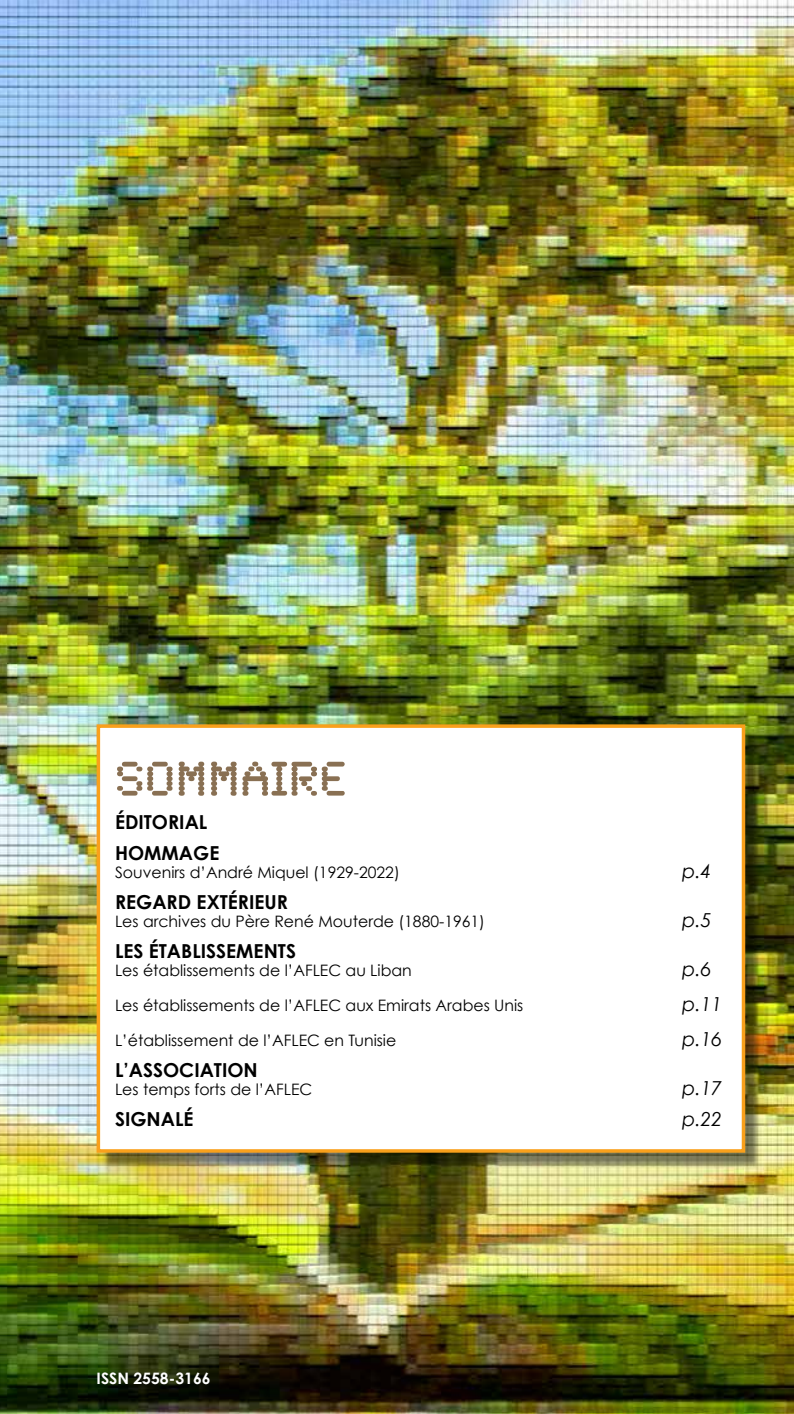
<style>
.page{position:relative;width:794px;height:1414px;background:#fff}
.page>*{position:absolute;margin:0;border:0;box-sizing:border-box;transform-origin:0 0}
.t1{font:50.75px "Synchro Plain";color:#897053}
.t2{font:700 19.25px/31.5px "Century Gothic";color:#000}
.t3{font:italic 19.25px "Century Gothic";color:#000}
.t4{font:15.75px "Century Gothic";color:#000}
.t5{font:700 15.75px "Century Gothic";color:#fff}
</style>
<div class="page">
<img style="left:0;top:0;width:794px;height:1414px">
<div style="left:102px;top:729px;width:659px;height:439px;background:#000;opacity:.5"></div>
<div style="left:98px;top:726px;width:645px;height:425px;background:#fff"></div>
<div style="left:97px;top:724px;width:648px;height:429px;border:4px solid #f9a01b"></div>
<h1 class="t1" style="left:115px;top:743px;width:233px">SOMMAIRE</h1>
<p class="t2" style="left:115px;top:806px;width:106px">ÉDITORIAL<br>HOMMAGE</p>
<p class="t4" style="left:115px;top:862px;width:286px">Souvenirs d’André Miquel (1929-2022)</p>
<p class="t3" style="left:682px;top:859px;width:31px">p.4</p>
<p class="t2" style="left:115px;top:886px;width:174px">REGARD EXTÉRIEUR</p>
<p class="t4" style="left:115px;top:911px;width:371px">Les archives du Père René Mouterde (1880-1961)</p>
<p class="t3" style="left:682px;top:908px;width:31px">p.5</p>
<p class="t2" style="left:115px;top:935px;width:182px">LES ÉTABLISSEMENTS</p>
<p class="t4" style="left:115px;top:960px;width:298px">Les établissements de l’AFLEC au Liban</p>
<p class="t3" style="left:682px;top:957px;width:31px">p.6</p>
<p class="t4" style="left:115px;top:995px;width:410px">Les établissements de l’AFLEC aux Emirats Arabes Unis</p>
<p class="t3" style="left:682px;top:992px;width:41px">p.11</p>
<p class="t4" style="left:115px;top:1030px;width:283px">L’établissement de l’AFLEC en Tunisie</p>
<p class="t3" style="left:682px;top:1027px;width:41px">p.16</p>
<p class="t2" style="left:115px;top:1054px;width:144px">L’ASSOCIATION</p>
<p class="t4" style="left:115px;top:1079px;width:199px">Les temps forts de l’AFLEC</p>
<p class="t3" style="left:682px;top:1076px;width:41px">p.17</p>
<p class="t2" style="left:115px;top:1103px;width:80px">SIGNALÉ</p>
<p class="t3" style="left:682px;top:1108px;width:41px">p.22</p>
<p class="t5" style="left:97px;top:1368px;width:116px">ISSN 2558-3166</p>
</div>
